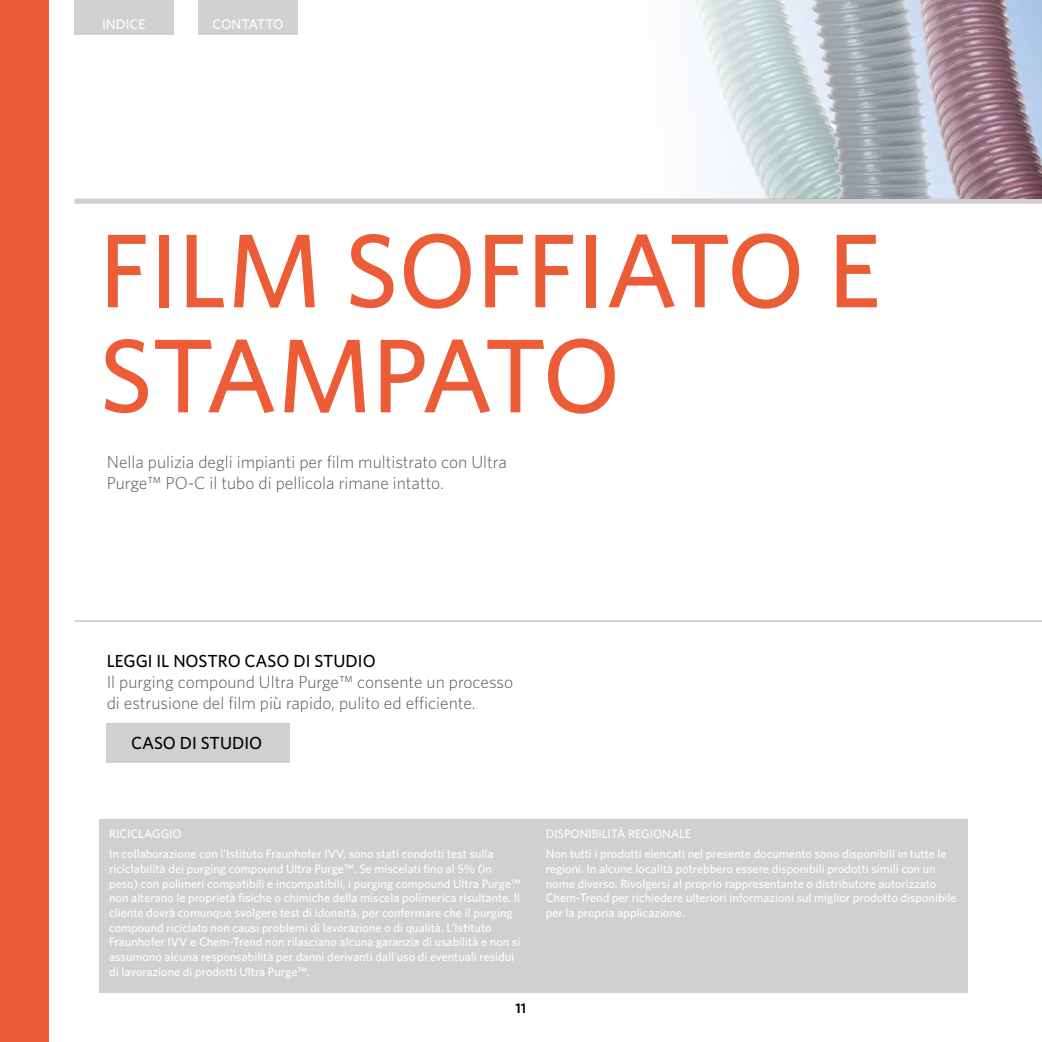
<style>
.page{position:relative;width:1042px;height:1042px;background:#fff}
.page>*{position:absolute;margin:0;border:0;box-sizing:border-box;transform-origin:0 0}
.t1{font:500 105px/105px "Whitney";color:#eb5c37}
.t2{font:300 17.5px/21px "Whitney";color:#575756}
.t3{font:500 17.5px "Whitney";color:#000}
.t4{font:500 14px "Whitney";letter-spacing:-.02em;color:#fff}
.t5{font:500 14px "Whitney";color:#fff}
.t6{font:600 14px "Whitney";color:#000}
.t7{font:500 12.25px/14.7px "Whitney";color:#fff}
</style>
<div class="page">
<div style="left:0;top:0;width:49px;height:1042px;background:#eb5c37"></div>
<div style="left:74px;top:198px;width:968px;height:6px;background:#d0d0d0"></div>
<img style="left:695px;top:0;width:347px;height:198px">
<div style="left:74px;top:0;width:100px;height:35px;background:#d0d0d0"></div>
<div style="left:99px;top:819px;width:868px;height:173px;background:#d0d0d0"></div>
<div style="left:198px;top:0;width:100px;height:35px;background:#d0d0d0"></div>
<div style="left:107px;top:723px;width:183px;height:40px;background:#d0d0d0"></div>
<hr style="left:74px;top:620px;width:968px;height:2px;background:#d0d0d0">
<p class="t5" style="left:102px;top:14px;width:45px">INDICE</p>
<p class="t4" style="left:213px;top:14px;width:72px">CONTATTO</p>
<h1 class="t1" style="left:99px;top:217px;width:783px">FILM SOFFIATO E<br>STAMPATO</h1>
<h2 class="t2" style="left:107px;top:451px;width:401px">Nella pulizia degli impianti per film multistrato con Ultra<br>Purge™ PO-C il tubo di pellicola rimane intatto.</h2>
<h2 class="t3" style="left:107px;top:649px;width:271px">LEGGI IL NOSTRO CASO DI STUDIO</h2>
<h2 class="t2" style="left:107px;top:670px;width:408px">Il purging compound Ultra Purge™ consente un processo di estrusione del film più rapido, pulito ed efficiente.</h2>
<h2 class="t3" style="left:131px;top:731px;width:133px">CASO DI STUDIO</h2>
<p class="t7" style="left:109px;top:824px;width:386px;line-height:19.6px">RICICLAGGIO<br>In collaborazione con l’Istituto Fraunhofer IVV, sono stati condotti test sulla</p>
<p class="t7" style="left:109px;top:861px;width:413px">riciclabilità dei purging compound Ultra Purge™. Se miscelati fino al 5% (in peso) con polimeri compatibili e incompatibili, i purging compound Ultra Purge™ non alterano le proprietà fisiche o chimiche della miscela polimerica risultante. Il cliente dovrà comunque svolgere test di idoneità, per confermare che il purging compound riciclato non causi problemi di lavorazione o di qualità. L’Istituto Fraunhofer IVV e Chem-Trend non rilasciano alcuna garanzia di usabilità e non si assumono alcuna responsabilità per danni derivanti dall’uso di eventuali residui di lavorazione di prodotti Ultra Purge™.</p>
<p class="t6" style="left:516px;top:998px;width:12px">11</p>
<p class="t7" style="left:546px;top:824px;width:402px;line-height:19.6px">DISPONIBILITÀ REGIONALE<br>Non tutti i prodotti elencati nel presente documento sono disponibili in tutte le</p>
<p class="t7" style="left:546px;top:861px;width:412px">regioni. In alcune località potrebbero essere disponibili prodotti simili con un nome diverso. Rivolgersi al proprio rappresentante o distributore autorizzato Chem-Trend per richiedere ulteriori informazioni sul miglior prodotto disponibile per la propria applicazione.</p>
</div>
